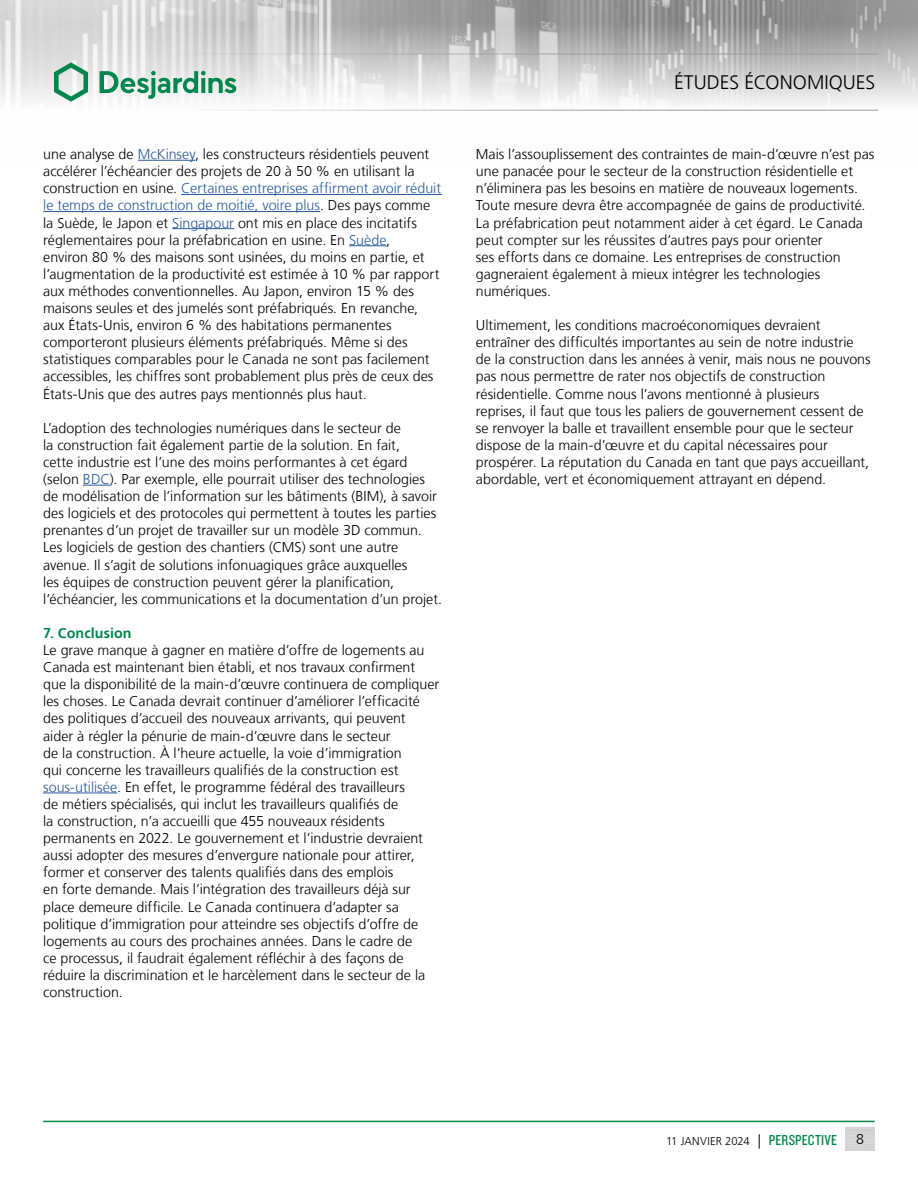
<style>
.page{position:relative;width:918px;height:1188px;background:#fff}
.page>*{position:absolute;margin:0;border:0;box-sizing:border-box;transform-origin:0 0}
.t1{font:300 19.5px "Frutiger LT";color:#000}
.t2{font:300 14.25px/17.1px "Frutiger LT";color:#000}
.t3{font:700 14.25px "Frutiger LT";letter-spacing:.005em;color:#00874e}
.t4{font:300 11.25px "Frutiger LT";letter-spacing:.005em;color:#000}
.s1{color:#275b9b}
.s2{font-size:14.25px}
.s3{font-family:"Knockout 29 Junior Ltweight";font-weight:400;font-size:15px;color:#00874e}
</style>
<div class="page">
<img style="left:0;top:0;width:918px;height:161px">
<hr style="left:0;top:54px;width:878px;height:1px;background:#9d9d9c">
<hr style="left:0;top:110px;width:878px;height:1px;background:#9d9d9c">
<svg style="left:54px;top:62px;width:34px;height:40px"></svg>
<svg style="left:100px;top:71px;width:136px;height:28px"></svg>
<hr style="left:43px;top:1121px;width:832px;height:1px;background:#00874e">
<hr style="left:138px;top:160px;width:57px;height:1px;background:#275b9b">
<hr style="left:181px;top:194px;width:261px;height:1px;background:#275b9b">
<hr style="left:43px;top:211px;width:277px;height:1px;background:#275b9b">
<hr style="left:172px;top:228px;width:62px;height:1px;background:#275b9b">
<hr style="left:349px;top:245px;width:37px;height:1px;background:#275b9b">
<svg style="left:83px;top:485px;width:27px;height:1px"></svg>
<hr style="left:43px;top:793px;width:74px;height:1px;background:#275b9b">
<p class="t2" style="left:43px;top:146px;width:399px">une analyse de <span class="s1">McKinsey</span>, les constructeurs résidentiels peuvent accélérer l’échéancier des projets de 20 à 50 % en utilisant la construction en usine. <span class="s1">Certaines entreprises affirment avoir réduit le temps de construction de moitié, voire plus</span>. Des pays comme la Suède, le Japon et <span class="s1">Singapour</span> ont mis en place des incitatifs réglementaires pour la préfabrication en usine. En <span class="s1">Suède</span>,<br>environ 80 % des maisons sont usinées, du moins en partie, et l’augmentation de la productivité est estimée à 10 % par rapport aux méthodes conventionnelles. Au Japon, environ 15 % des maisons seules et des jumelés sont préfabriqués. En revanche, aux États-Unis, environ 6 % des habitations permanentes comporteront plusieurs éléments préfabriqués. Même si des statistiques comparables pour le Canada ne sont pas facilement accessibles, les chiffres sont probablement plus près de ceux des États-Unis que des autres pays mentionnés plus haut.</p>
<p class="t2" style="left:43px;top:420px;width:400px">L’adoption des technologies numériques dans le secteur de<br>la construction fait également partie de la solution. En fait,<br>cette industrie est l’une des moins performantes à cet égard (selon <span class="s1">BDC</span>). Par exemple, elle pourrait utiliser des technologies de modélisation de l’information sur les bâtiments (BIM), à savoir des logiciels et des protocoles qui permettent à toutes les parties prenantes d’un projet de travailler sur un modèle 3D commun.<br>Les logiciels de gestion des chantiers (CMS) sont une autre avenue. Il s’agit de solutions infonuagiques grâce auxquelles<br>les équipes de construction peuvent gérer la planification, l’échéancier, les communications et la documentation d’un projet.</p>
<p class="t3" style="left:43px;top:625px;width:90px">7. Conclusion</p>
<p class="t2" style="left:43px;top:642px;width:398px">Le grave manque à gagner en matière d’offre de logements au Canada est maintenant bien établi, et nos travaux confirment que la disponibilité de la main-d’œuvre continuera de compliquer les choses. Le Canada devrait continuer d’améliorer l’efficacité des politiques d’accueil des nouveaux arrivants, qui peuvent aider à régler la pénurie de main-d’œuvre dans le secteur<br>de la construction. À l’heure actuelle, la voie d’immigration<br>qui concerne les travailleurs qualifiés de la construction est <span class="s1">sous‑utilisée</span>. En effet, le programme fédéral des travailleurs<br>de métiers spécialisés, qui inclut les travailleurs qualifiés de<br>la construction, n’a accueilli que 455 nouveaux résidents permanents en 2022. Le gouvernement et l’industrie devraient aussi adopter des mesures d’envergure nationale pour attirer, former et conserver des talents qualifiés dans des emplois<br>en forte demande. Mais l’intégration des travailleurs déjà sur place demeure difficile. Le Canada continuera d’adapter sa politique d’immigration pour atteindre ses objectifs d’offre de logements au cours des prochaines années. Dans le cadre de<br>ce processus, il faudrait également réfléchir à des façons de réduire la discrimination et le harcèlement dans le secteur de la construction.</p>
<h1 class="t1" style="left:674px;top:72px;width:203px">ÉTUDES ÉCONOMIQUES</h1>
<p class="t2" style="left:476px;top:146px;width:400px">Mais l’assouplissement des contraintes de main-d’œuvre n’est pas une panacée pour le secteur de la construction résidentielle et n’éliminera pas les besoins en matière de nouveaux logements.<br>Toute mesure devra être accompagnée de gains de productivité.<br>La préfabrication peut notamment aider à cet égard. Le Canada peut compter sur les réussites d’autres pays pour orienter<br>ses efforts dans ce domaine. Les entreprises de construction gagneraient également à mieux intégrer les technologies numériques.</p>
<p class="t2" style="left:476px;top:317px;width:396px">Ultimement, les conditions macroéconomiques devraient entraîner des difficultés importantes au sein de notre industrie de la construction dans les années à venir, mais nous ne pouvons pas nous permettre de rater nos objectifs de construction résidentielle. Comme nous l’avons mentionné à plusieurs reprises, il faut que tous les paliers de gouvernement cessent de se renvoyer la balle et travaillent ensemble pour que le secteur dispose de la main-d’œuvre et du capital nécessaires pour prospérer. La réputation du Canada en tant que pays accueillant, abordable, vert et économiquement attrayant en dépend.</p>
<p class="t4" style="left:666px;top:1135px;width:173px">11 JANVIER 2024 <span class="s2">|</span> <span class="s3">PERSPECTIVE</span></p>
<p class="t2" style="left:856px;top:1131px;width:9px">8</p>
</div>
